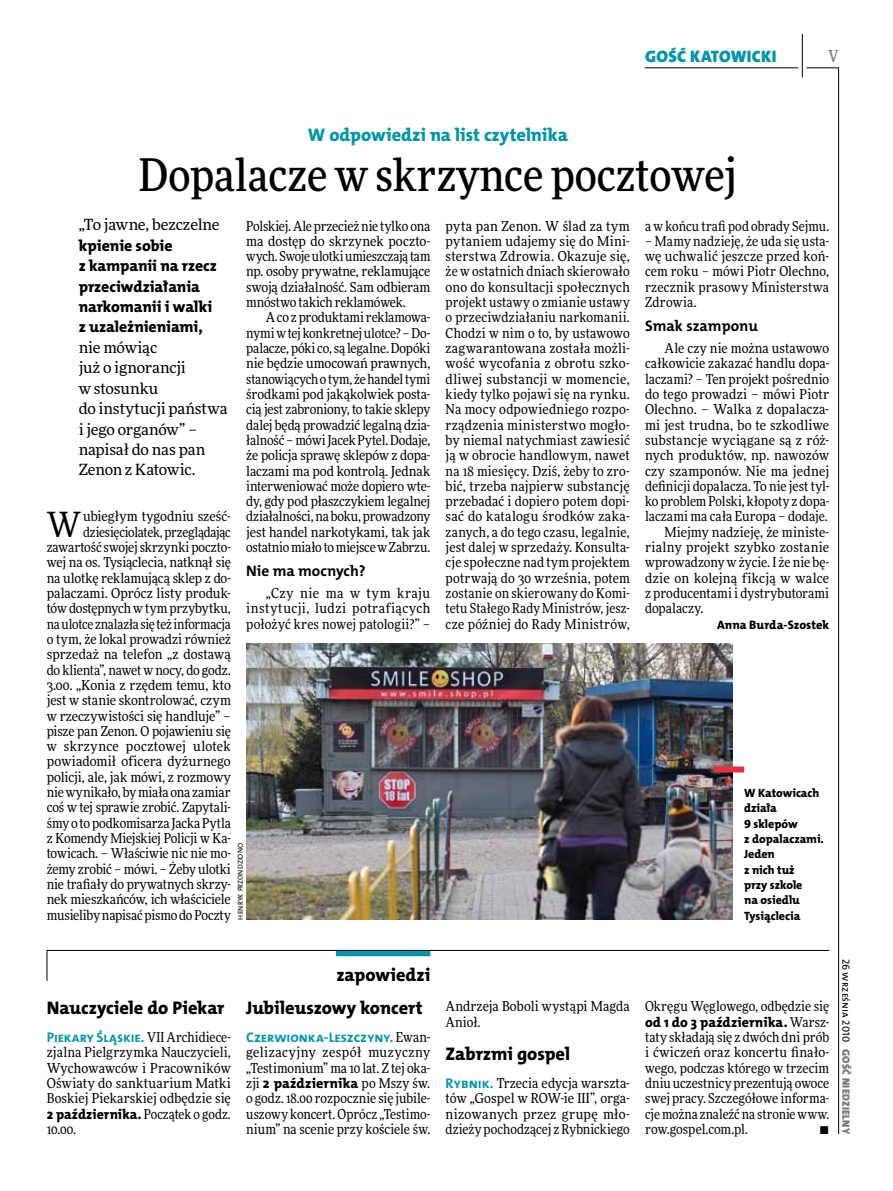
<style>
.page{position:relative;width:893px;height:1191px;background:#fff}
.page>*{position:absolute;margin:0;border:0;box-sizing:border-box;transform-origin:0 0}
._05-3_tytuł_sredni_3{font:500 45px "Freeday Narrow";color:#000}
._02-1_body_z_incjale{font:34.8px "Freeday Narrow News";color:#000}
._05-4_tytuł_mały_12{font:18.3px "The Mix HP8 Ex Bld";color:#000}
._04-2_nadtytuł_local{font:18.3px "The Mix HP8 Ex Bld";color:#0096aa}
.t1{font:16.65px "The Mix HP9 Blk";letter-spacing:.02em;color:#0096aa}
.t2{font:500 16.5px "Freeday Narrow";color:#787779;scale:.9 1}
._06-5_lead_local_10{font:15.75px/20.4px "The Mix HP8 Ex Bld";letter-spacing:-.005em;color:#000}
._06-5_lead_local_10-2{font:15.45px/20.4px "Freeday News";letter-spacing:-.01em;color:#000}
._04-1_srodtytul{font:15.3px "The Mix HP7 Bld";color:#000}
._03_body_bez_akapitu{font:13.95px "The Mix HP8 Ex Bld";letter-spacing:.005em;color:#000}
._03_body_bez_akapitu-2{font:13.95px "The Mix HP7 Bld";letter-spacing:-.005em;color:#0096aa}
._01_body_tekst{font:13.65px/15.3px "Freeday Narrow News";letter-spacing:.01em;color:#000;text-align:justify}
._02-1_body_z_incjale-2{font:13.65px/15.3px "Freeday Narrow News";letter-spacing:-.01em;color:#000;text-align:right}
._03_body_bez_akapitu-3{font:13.65px/15.3px "Freeday Narrow News";letter-spacing:.005em;color:#000;text-align:justify}
._12-1_autor_na_końcu{font:12.3px "The Mix HP8 Ex Bld";letter-spacing:.005em;color:#000}
._09-3_podpis_zdjecia{font:12px/15.3px "The Mix HP8 Ex Bld";letter-spacing:-.005em;color:#000}
.t3{font:10.5px "The Mix HP9 Blk";letter-spacing:.025em;color:#787779}
.t4{font:10.5px "The Mix HP5 Plain";letter-spacing:.01em;color:#000}
._09-4_autor_zdjecia{font:7.2px "The Mix HP5 Plain";letter-spacing:.015em;color:#000}
.s1{font-family:"Freeday Narrow News";font-size:13.65px;color:#000}
.s2{font-family:"Freeday Narrow News";font-size:13.65px}
.s3{font-family:"The Mix HP7 Bld";font-size:13.95px;color:#0096aa}
</style>
<div class="page">
<hr style="left:806px;top:68px;width:33px;height:1px;background:#000">
<hr style="left:645px;top:68px;width:153px;height:1px;background:#000">
<hr style="left:838px;top:68px;width:1px;height:1066px;background:#000">
<hr style="left:802px;top:34px;width:1px;height:43px;background:#000">
<svg style="left:47px;top:950px;width:783px;height:31px"></svg>
<img style="left:246px;top:644px;width:486px;height:275px">
<div style="left:713px;top:766px;width:31px;height:6px;background:#e92f3f"></div>
<p class="t1" style="left:645px;top:46px;width:133px">GOŚĆ KATOWICKI</p>
<p class="t2" style="left:828px;top:46px;width:13px">V</p>
<p class="_04-2_nadtytuł_local" style="left:308px;top:123px;width:261px">W odpowiedzi na list czytelnika</p>
<p class="_05-3_tytuł_sredni_3" style="left:139px;top:147px;width:599px">Dopalacze w skrzynce pocztowej</p>
<p class="_06-5_lead_local_10-2" style="left:79px;top:214px;width:142px">„To jawne, bezczelne</p>
<p class="_06-5_lead_local_10" style="left:79px;top:235px;width:140px">kpienie sobie<br>z kampanii na rzecz przeciwdziałania narkomanii i walki z uzależnieniami,</p>
<p class="_06-5_lead_local_10-2" style="left:79px;top:337px;width:150px">nie mówiąc<br>już o ignorancji<br>w stosunku<br>do instytucji państwa i jego organów” – napisał do nas pan<br>Zenon z Katowic.</p>
<p class="_02-1_body_z_incjale" style="left:47px;top:503px;width:36px">W</p>
<p class="_02-1_body_z_incjale-2" style="left:246px;top:218px;width:186px;text-align:justify">Polskiej. Ale przecież nie tylko ona ma dostęp do skrzynek poczto&shy;wych. Swoje ulotki umieszczają tam np. osoby prywatne, reklamujące swoją działalność. Sam odbieram mnóstwo takich reklamówek.</p>
<p class="_01_body_tekst" style="left:246px;top:310px;width:186px;text-indent:20px">A co z produktami reklamowa&shy;nymi w tej konkretnej ulotce? – Do&shy;palacze, póki co, są legalne. Dopóki nie będzie umocowań prawnych, stanowiących o tym, że handel tymi środkami pod jakąkolwiek posta&shy;cią jest zabroniony, to takie sklepy dalej będą prowadzić legalną dzia&shy;łalność – mówi Jacek Pytel. Dodaje, że policja sprawę sklepów z dopa&shy;laczami ma pod kontrolą. Jednak interweniować może dopiero wte&shy;dy, gdy pod płaszczykiem legalnej działalności, na boku, prowadzony jest handel narkotykami, tak jak ostatnio miało to miejsce w Zabrzu.</p>
<p class="_04-1_srodtytul" style="left:246px;top:561px;width:121px">Nie ma mocnych?</p>
<p class="_01_body_tekst" style="left:246px;top:585px;width:186px;text-indent:20px">„Czy nie ma w tym kraju instytucji, ludzi potrafiących położyć kres nowej patologii?” –</p>
<p class="_01_body_tekst" style="left:446px;top:218px;width:186px">pyta pan Zenon. W ślad za tym pytaniem udajemy się do Mini&shy;sterstwa Zdrowia. Okazuje się, że w ostatnich dniach skierowało ono do konsultacji społecznych projekt ustawy o zmianie ustawy o przeciwdziałaniu narkomanii.<br>Chodzi w nim o to, by ustawowo zagwarantowana została możli&shy;wość wycofania z obrotu szko&shy;dliwej substancji w momencie, kiedy tylko pojawi się na rynku.<br>Na mocy odpowiedniego rozpo&shy;rządzenia ministerstwo mogło&shy;by niemal natychmiast zawiesić ją w obrocie handlowym, nawet na 18 miesięcy. Dziś, żeby to zro&shy;bić, trzeba najpierw substancję przebadać i dopiero potem dopi&shy;sać do katalogu środków zaka&shy;zanych, a do tego czasu, legalnie, jest dalej w sprzedaży. Konsulta&shy;cje społeczne nad tym projektem potrwają do 30 września, potem zostanie on skierowany do Komi&shy;tetu Stałego Rady Ministrów, jesz&shy;cze później do Rady Ministrów,</p>
<p class="_01_body_tekst" style="left:645px;top:218px;width:186px">a w końcu trafi pod obrady Sejmu.</p>
<p class="_01_body_tekst" style="left:645px;top:233px;width:186px">– Mamy nadzieję, że uda się usta&shy;wę uchwalić jeszcze przed koń&shy;cem roku – mówi Piotr Olechno, rzecznik prasowy Ministerstwa Zdrowia.</p>
<p class="_04-1_srodtytul" style="left:645px;top:316px;width:114px">Smak szamponu</p>
<p class="_01_body_tekst" style="left:645px;top:340px;width:186px;text-indent:20px">Ale czy nie można ustawowo całkowicie zakazać handlu dopa&shy;laczami? – Ten projekt pośrednio do tego prowadzi – mówi Piotr Olechno. – Walka z dopalacza&shy;mi jest trudna, bo te szkodliwe substancje wyciągane są z róż&shy;nych produktów, np. nawozów czy szamponów. Nie ma jednej definicji dopalacza. To nie jest tyl&shy;ko problem Polski, kłopoty z dopa&shy;laczami ma cała Europa – dodaje.</p>
<p class="_01_body_tekst" style="left:645px;top:524px;width:186px;text-indent:20px">Miejmy nadzieję, że ministe&shy;rialny projekt szybko zostanie wprowadzony w życie. I że nie bę&shy;dzie on kolejną fikcją w walce z producentami i dystrybutorami dopalaczy.</p>
<p class="_12-1_autor_na_końcu" style="left:717px;top:616px;width:114px">Anna Burda-Szostek</p>
<p class="_02-1_body_z_incjale-2" style="left:47px;top:509px;width:186px">ubiegłym tygodniu sześć&shy;dziesięciolatek, przeglądając zawartość swojej skrzynki poczto&shy;wej na os. Tysiąclecia, natknął się na ulotkę reklamującą sklep z do&shy;palaczami. Oprócz listy produk&shy;tów dostępnych w tym przybytku, na ulotce znalazła się też informacja o tym, że lokal prowadzi również sprzedaż na telefon „z dostawą do klienta”, nawet w nocy, do godz.<br>3.00. „Konia z rzędem temu, kto jest w stanie skontrolować, czym w rzeczywistości się handluje” – pisze pan Zenon. O pojawieniu się w skrzynce pocztowej ulotek powiadomił oficera dyżurnego policji, ale, jak mówi, z rozmowy nie wynikało, by miała ona zamiar coś w tej sprawie zrobić. Zapytali&shy;śmy o to podkomisarza Jacka Pytla z Komendy Miejskiej Policji w Ka&shy;towicach. – Właściwie nic nie mo&shy;żemy zrobić – mówi. – Żeby ulotki nie trafiały do prywatnych skrzy&shy;nek mieszkańców, ich właściciele musieliby napisać pismo do Poczty</p>
<p class="_09-3_podpis_zdjecia" style="left:744px;top:785px;width:81px">W Katowicach działa<br>9 sklepów<br>z dopalaczami.<br>Jeden<br>z nich tuż<br>przy szkole<br>na osiedlu</p>
<p class="_09-4_autor_zdjecia" style="left:236px;top:919px;width:78px;rotate:-90deg">HENRYK PRZONDZIONO</p>
<p class="_09-3_podpis_zdjecia" style="left:744px;top:908px;width:58px">Tysiąclecia</p>
<p class="_05-4_tytuł_mały_12" style="left:47px;top:995px;width:179px">Nauczyciele do Piekar</p>
<p class="_03_body_bez_akapitu-2" style="left:47px;top:1028px;width:186px">Piekary Śląskie. <span class="s1">VII Archidiece-</span></p>
<p class="_03_body_bez_akapitu-3" style="left:47px;top:1044px;width:186px">zjalna Pielgrzymka Nauczycieli, Wychowawców i Pracowników Oświaty do sanktuarium Matki Boskiej Piekarskiej odbędzie się</p>
<p class="_03_body_bez_akapitu" style="left:47px;top:1105px;width:186px">2 października. <span class="s2">Początek o godz.</span></p>
<p class="_03_body_bez_akapitu-3" style="left:47px;top:1121px;width:31px">10.00.</p>
<p class="_05-4_tytuł_mały_12" style="left:336px;top:963px;width:95px">zapowiedzi</p>
<p class="_05-4_tytuł_mały_12" style="left:246px;top:995px;width:178px">Jubileuszowy koncert</p>
<p class="_03_body_bez_akapitu-2" style="left:246px;top:1028px;width:186px">Czerwionka-Leszczyny. <span class="s1">Ewan-</span></p>
<p class="_03_body_bez_akapitu-3" style="left:246px;top:1044px;width:186px">gelizacyjny zespół muzyczny „Testimonium” ma 10 lat. Z tej oka-</p>
<p class="_03_body_bez_akapitu" style="left:246px;top:1074px;width:186px"><span class="s2">zji</span> 2 października <span class="s2">po Mszy św.</span></p>
<p class="_03_body_bez_akapitu-3" style="left:246px;top:1090px;width:186px">o godz. 18.00 rozpocznie się jubile&shy;uszowy koncert. Oprócz „Testimo&shy;nium” na scenie przy kościele św.</p>
<p class="_03_body_bez_akapitu-3" style="left:446px;top:998px;width:186px">Andrzeja Boboli wystąpi Magda<br>Anioł.</p>
<p class="_05-4_tytuł_mały_12" style="left:446px;top:1041px;width:126px">Zabrzmi gospel</p>
<p class="_03_body_bez_akapitu-3" style="left:446px;top:1075px;width:186px"><span class="s3">Rybnik.</span> Trzecia edycja warszta&shy;tów „Gospel w ROW-ie III”, orga&shy;nizowanych przez grupę mło&shy;dzieży pochodzącej z Rybnickiego</p>
<p class="_03_body_bez_akapitu-3" style="left:645px;top:998px;width:186px">Okręgu Węglowego, odbędzie się</p>
<p class="_03_body_bez_akapitu" style="left:645px;top:1013px;width:186px">od 1 do 3 października. <span class="s2">Warsz-</span></p>
<p class="_03_body_bez_akapitu-3" style="left:645px;top:1029px;width:186px">taty składają się z dwóch dni prób i ćwiczeń oraz koncertu finało&shy;wego, podczas którego w trzecim dniu uczestnicy prezentują owoce swej pracy. Szczegółowe informa&shy;cje można znaleźć na stronie www. row.gospel.com.pl.</p>
<p class="_03_body_bez_akapitu-3" style="left:819px;top:1121px;width:11px">•</p>
<p class="t4" style="left:853px;top:958px;width:85px;rotate:90deg">26 września 2010</p>
<p class="t3" style="left:853px;top:1049px;width:86px;rotate:90deg">GOŚĆ NIEDZIELNY</p>
</div>
